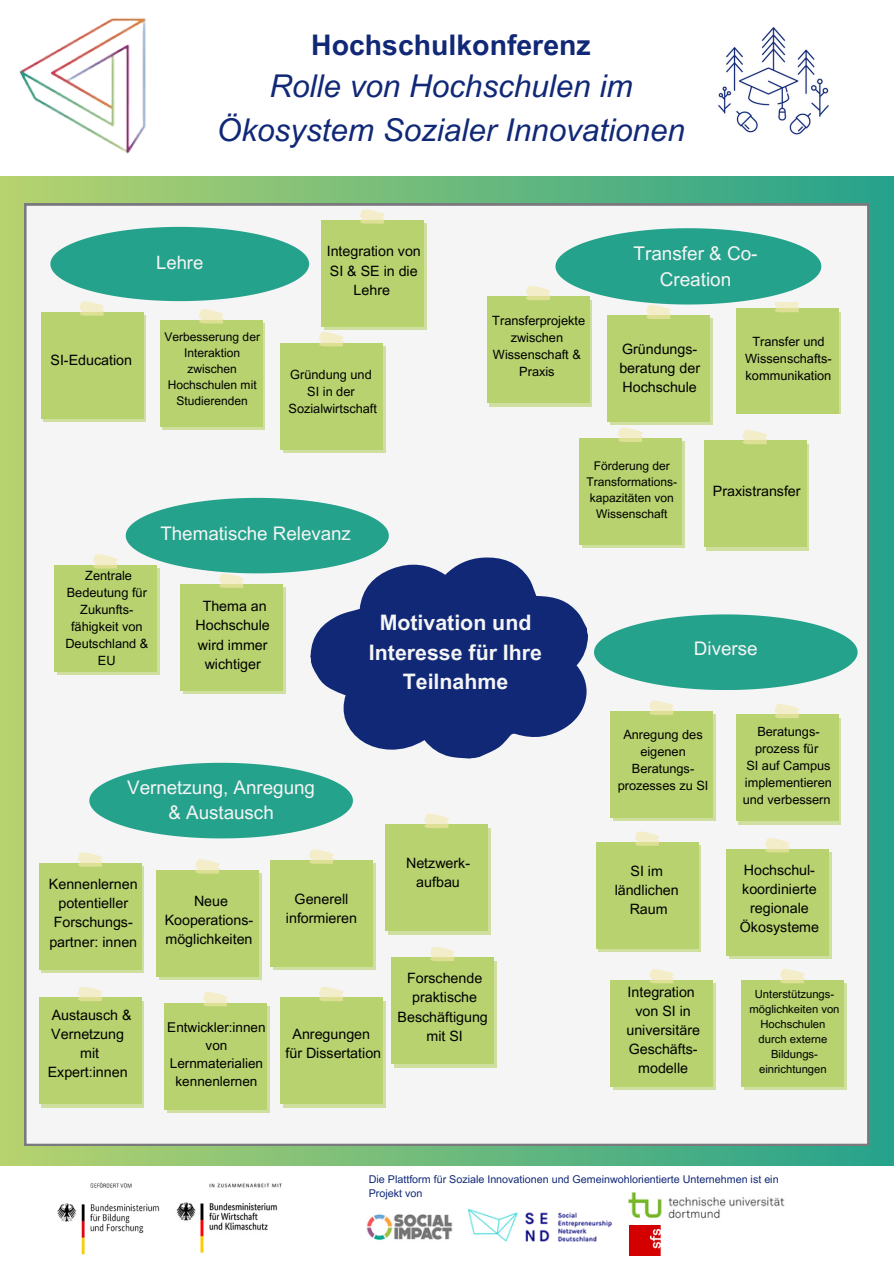
<style>
.page{position:relative;width:894px;height:1264px;background:#fff}
.page>*{position:absolute;margin:0;border:0;box-sizing:border-box;transform-origin:0 0}
.t1{font:italic 31.35px/43.8px "Arial MT Pro";color:#102876;text-align:center}
.t2{font:700 28.35px "Arial MT Pro";color:#102876}
.t3{font:700 21.3px/29.2px "Arial MT Pro";color:#f5f5f5;text-align:center}
.t4{font:18.9px/25.5px "Arial MT Pro";color:#f5f5f5;text-align:center}
.t5{font:18.75px/25.2px "Arial MT Pro";color:#f5f5f5;text-align:center}
.t6{font:18.45px "Arial MT Pro";color:#f5f5f5}
.t7{font:14.25px/19.2px "Arial MT Pro";color:#000;text-align:center}
.t8{font:13.5px/18px "Arial MT Pro";color:#000;text-align:center}
.t9{font:12.75px/17px "Arial MT Pro";color:#000;text-align:center}
.t10{font:12px/16px "Arial MT Pro";color:#000;text-align:center}
.t11{font:11.25px/15px "Arial MT Pro";color:#000;text-align:center}
.t12{font:10.65px/14.4px "Arial MT Pro";color:#102876}
</style>
<div class="page">
<div style="left:0;top:0;width:893px;height:1263px;background:linear-gradient(to right,#b7d26e,#25a28c)"></div>
<div style="left:0;top:1166px;width:893px;height:97px;background:#fff"></div>
<img style="left:366px;top:1214px;width:87px;height:27px">
<img style="left:468px;top:1208px;width:144px;height:34px">
<img style="left:628px;top:1192px;width:157px;height:34px">
<img style="left:184px;top:1183px;width:98px;height:71px">
<img style="left:57px;top:1182px;width:127px;height:73px">
<img style="left:629px;top:1224px;width:31px;height:31px">
<div style="left:24px;top:203px;width:845px;height:942px;background:#f5f5f5"></div>
<div style="left:0;top:0;width:893px;height:175px;background:#fff"></div>
<img style="left:0;top:17px;width:164px;height:182px">
<img style="left:718px;top:27px;width:111px;height:108px">
<div style="left:42px;top:866px;width:102px;height:106px;background:linear-gradient(to right,#cedfa0,#cedfa0)"></div>
<div style="left:39px;top:863px;width:102px;height:106px;background:#b7d26e"></div>
<svg style="left:77px;top:852px;width:26px;height:14px"></svg>
<div style="left:42px;top:1000px;width:102px;height:107px;background:linear-gradient(to right,#cedfa0,#cedfa0)"></div>
<div style="left:39px;top:997px;width:102px;height:107px;background:#b7d26e"></div>
<svg style="left:77px;top:986px;width:26px;height:15px"></svg>
<svg style="left:489px;top:319px;width:102px;height:87px"></svg>
<div style="left:487px;top:296px;width:102px;height:107px;background:#b7d26e"></div>
<div style="left:736px;top:309px;width:102px;height:105px;background:#b7d26e"></div>
<div style="left:610px;top:318px;width:102px;height:107px;background:linear-gradient(to right,#cedfa0,#cedfa0)"></div>
<div style="left:607px;top:315px;width:102px;height:107px;background:#b7d26e"></div>
<div style="left:283px;top:346px;width:102px;height:106px;background:linear-gradient(to right,#cedfa0,#cedfa0)"></div>
<div style="left:280px;top:343px;width:102px;height:106px;background:#b7d26e"></div>
<svg style="left:318px;top:332px;width:26px;height:14px"></svg>
<svg style="left:298px;top:537px;width:305px;height:242px;fill:#102876"></svg>
<div style="left:582px;top:441px;width:102px;height:107px;background:linear-gradient(to right,#cedfa0,#cedfa0)"></div>
<div style="left:579px;top:438px;width:102px;height:107px;background:#b7d26e"></div>
<svg style="left:617px;top:427px;width:26px;height:15px"></svg>
<div style="left:273px;top:863px;width:102px;height:106px;background:linear-gradient(to right,#cedfa0,#cedfa0)"></div>
<div style="left:270px;top:860px;width:102px;height:106px;background:#b7d26e"></div>
<svg style="left:309px;top:849px;width:25px;height:14px"></svg>
<div style="left:388px;top:827px;width:102px;height:107px;background:linear-gradient(to right,#cedfa0,#cedfa0)"></div>
<div style="left:386px;top:824px;width:101px;height:107px;background:#b7d26e"></div>
<svg style="left:424px;top:813px;width:25px;height:15px"></svg>
<div style="left:159px;top:873px;width:102px;height:106px;background:linear-gradient(to right,#cedfa0,#cedfa0)"></div>
<div style="left:157px;top:870px;width:102px;height:106px;background:#b7d26e"></div>
<svg style="left:195px;top:859px;width:25px;height:14px"></svg>
<div style="left:613px;top:714px;width:102px;height:106px;background:linear-gradient(to right,#cedfa0,#cedfa0)"></div>
<div style="left:610px;top:711px;width:102px;height:107px;background:#b7d26e"></div>
<svg style="left:648px;top:700px;width:26px;height:15px"></svg>
<svg style="left:525px;top:228px;width:296px;height:91px"></svg>
<svg style="left:594px;top:614px;width:263px;height:75px"></svg>
<div style="left:57px;top:568px;width:102px;height:106px;background:linear-gradient(to right,#cedfa0,#cedfa0)"></div>
<div style="left:55px;top:565px;width:102px;height:106px;background:#b7d26e"></div>
<svg style="left:93px;top:554px;width:25px;height:14px"></svg>
<div style="left:183px;top:587px;width:102px;height:106px;background:#cedfa0"></div>
<div style="left:181px;top:584px;width:102px;height:107px;background:#b7d26e"></div>
<svg style="left:126px;top:498px;width:262px;height:90px"></svg>
<div style="left:394px;top:960px;width:102px;height:107px;background:linear-gradient(to right,#cedfa0,#cedfa0)"></div>
<div style="left:391px;top:957px;width:102px;height:107px;background:#b7d26e"></div>
<svg style="left:429px;top:946px;width:26px;height:15px"></svg>
<div style="left:283px;top:1000px;width:102px;height:107px;background:linear-gradient(to right,#cedfa0,#cedfa0)"></div>
<div style="left:280px;top:997px;width:102px;height:107px;background:#b7d26e"></div>
<svg style="left:318px;top:986px;width:26px;height:15px"></svg>
<svg style="left:167px;top:1005px;width:102px;height:107px"></svg>
<div style="left:165px;top:1002px;width:101px;height:107px;background:#b7d26e"></div>
<svg style="left:203px;top:991px;width:25px;height:15px"></svg>
<svg style="left:706px;top:444px;width:102px;height:106px"></svg>
<div style="left:704px;top:440px;width:102px;height:107px;background:#b7d26e"></div>
<svg style="left:742px;top:430px;width:25px;height:14px"></svg>
<svg style="left:613px;top:982px;width:102px;height:107px"></svg>
<div style="left:610px;top:979px;width:102px;height:107px;background:#b7d26e"></div>
<svg style="left:648px;top:968px;width:26px;height:15px"></svg>
<div style="left:743px;top:982px;width:102px;height:107px;background:linear-gradient(to right,#b7d26e,#b7d26e)"></div>
<div style="left:741px;top:979px;width:102px;height:107px;background:#b7d26e"></div>
<svg style="left:779px;top:968px;width:26px;height:15px"></svg>
<div style="left:729px;top:852px;width:101px;height:106px;background:linear-gradient(to right,#cedfa0,#cedfa0)"></div>
<div style="left:726px;top:848px;width:102px;height:107px;background:#b7d26e"></div>
<svg style="left:764px;top:838px;width:26px;height:14px"></svg>
<svg style="left:738px;top:717px;width:102px;height:107px"></svg>
<div style="left:736px;top:714px;width:102px;height:107px;background:#b7d26e"></div>
<svg style="left:774px;top:703px;width:25px;height:15px"></svg>
<div style="left:324px;top:223px;width:102px;height:106px;background:linear-gradient(to right,#cedfa0,#cedfa0)"></div>
<div style="left:321px;top:220px;width:102px;height:106px;background:#b7d26e"></div>
<svg style="left:359px;top:209px;width:26px;height:15px"></svg>
<div style="left:163px;top:323px;width:102px;height:106px;background:linear-gradient(to right,#cedfa0,#cedfa0)"></div>
<div style="left:160px;top:320px;width:102px;height:106px;background:#b7d26e"></div>
<svg style="left:43px;top:323px;width:102px;height:98px"></svg>
<div style="left:41px;top:312px;width:102px;height:106px;background:#b7d26e"></div>
<svg style="left:50px;top:227px;width:259px;height:96px"></svg>
<svg style="left:598px;top:845px;width:102px;height:106px"></svg>
<div style="left:596px;top:842px;width:102px;height:106px;background:#b7d26e"></div>
<svg style="left:634px;top:831px;width:26px;height:14px"></svg>
<svg style="left:89px;top:762px;width:264px;height:76px"></svg>
<h6 class="t2" style="left:311px;top:35px;width:281px">Hochschulkonferenz</h6>
<h6 class="t1" style="left:217px;top:68px;width:469px">Rolle von Hochschulen im<br>Ökosystem Sozialer Innovationen</h6>
<p class="t7" style="left:50px;top:352px;width:83px">SI-Education</p>
<h6 class="t6" style="left:156px;top:255px;width:49px">Lehre</h6>
<h3 class="t10" style="left:164px;top:330px;width:97px">Verbesserung der<br>Interaktion zwischen<br>Hochschulen mit<br>Studierenden</h3>
<p class="t7" style="left:326px;top:243px;width:96px">Integration von<br>SI &amp; SE in die<br>Lehre</p>
<h3 class="t9" style="left:290px;top:368px;width:83px">Gründung und<br>SI in der</h3>
<p class="t9" style="left:288px;top:402px;width:90px">Sozialwirtschaft</p>
<p class="t9" style="left:492px;top:314px;width:94px">Transferprojekte zwischen<br>Wissenschaft &amp;<br>Praxis</p>
<p class="t4" style="left:633px;top:243px;width:126px">Transfer &amp; Co-<br>Creation</p>
<p class="t7" style="left:619px;top:341px;width:82px;text-align:left">Gründungs&shy;beratung der<br>Hochschule</p>
<h3 class="t9" style="left:745px;top:334px;width:88px">Transfer und<br>Wissenschafts&shy;kommunikation</h3>
<h6 class="t9" style="left:65px;top:569px;width:84px">Zentrale<br>Bedeutung für<br>Zukunfts&shy;fähigkeit von<br>Deutschland &amp;<br>EU</h6>
<h5 class="t5" style="left:160px;top:523px;width:192px">Thematische Relevanz</h5>
<p class="t7" style="left:195px;top:598px;width:76px">Thema an<br>Hochschule wird immer wichtiger</p>
<p class="t3" style="left:369px;top:611px;width:175px">Motivation und<br>Interesse für Ihre<br>Teilnahme</p>
<h6 class="t10" style="left:586px;top:459px;width:92px">Förderung der<br>Transformations&shy;kapazitäten von<br>Wissenschaft</h6>
<p class="t7" style="left:712px;top:483px;width:89px">Praxistransfer</p>
<p class="t5" style="left:693px;top:638px;width:65px">Diverse</p>
<p class="t5" style="left:127px;top:777px;width:189px">Vernetzung, Anregung &amp; Austausch</p>
<p class="t7" style="left:49px;top:876px;width:90px">Kennenlernen potentieller<br>Forschungs&shy;partner: innen</p>
<p class="t7" style="left:165px;top:892px;width:90px">Neue<br>Kooperations&shy;möglichkeiten</p>
<p class="t7" style="left:286px;top:891px;width:73px">Generell informieren</p>
<h5 class="t7" style="left:406px;top:855px;width:65px">Netzwerk&shy;aufbau</h5>
<h5 class="t7" style="left:48px;top:1007px;width:85px">Austausch &amp;<br>Vernetzung mit<br>Expert:innen</h5>
<h5 class="t8" style="left:167px;top:1019px;width:100px">Entwickler:innen von<br>Lernmaterialien kennenlernen</h5>
<h6 class="t7" style="left:397px;top:970px;width:92px">Forschende praktische<br>Beschäftigung</h6>
<p class="t7" style="left:292px;top:1026px;width:79px">Anregungen</p>
<h6 class="t7" style="left:426px;top:1027px;width:38px">mit SI</h6>
<p class="t7" style="left:285px;top:1045px;width:97px">für Dissertation</p>
<h6 class="t9" style="left:617px;top:728px;width:92px">Anregung des eigenen<br>Beratungs&shy;prozesses zu SI</h6>
<h6 class="t7" style="left:614px;top:863px;width:66px">SI im ländlichen</h6>
<p class="t7" style="left:629px;top:901px;width:39px">Raum</p>
<h5 class="t9" style="left:742px;top:724px;width:91px">Beratungs&shy;prozess für<br>SI auf Campus implementieren und verbessern</h5>
<p class="t7" style="left:739px;top:862px;width:81px">Hochschul&shy;koordinierte regionale<br>Ökosysteme</p>
<h3 class="t7" style="left:626px;top:983px;width:75px">Integration von SI in universitäre<br>Geschäfts&shy;modelle</h3>
<p class="t11" style="left:749px;top:987px;width:91px">Unterstützungs&shy;möglichkeiten von<br>Hochschulen</p>
<h2 class="t11" style="left:758px;top:1032px;width:70px">durch externe</h2>
<p class="t11" style="left:770px;top:1047px;width:48px">Bildungs-</p>
<h6 class="t11" style="left:759px;top:1062px;width:69px">einrichtungen</h6>
<p class="t12" style="left:369px;top:1173px;width:411px">Die Plattform für Soziale Innovationen und Gemeinwohlorientierte Unternehmen ist ein<br>Projekt von</p>
</div>
